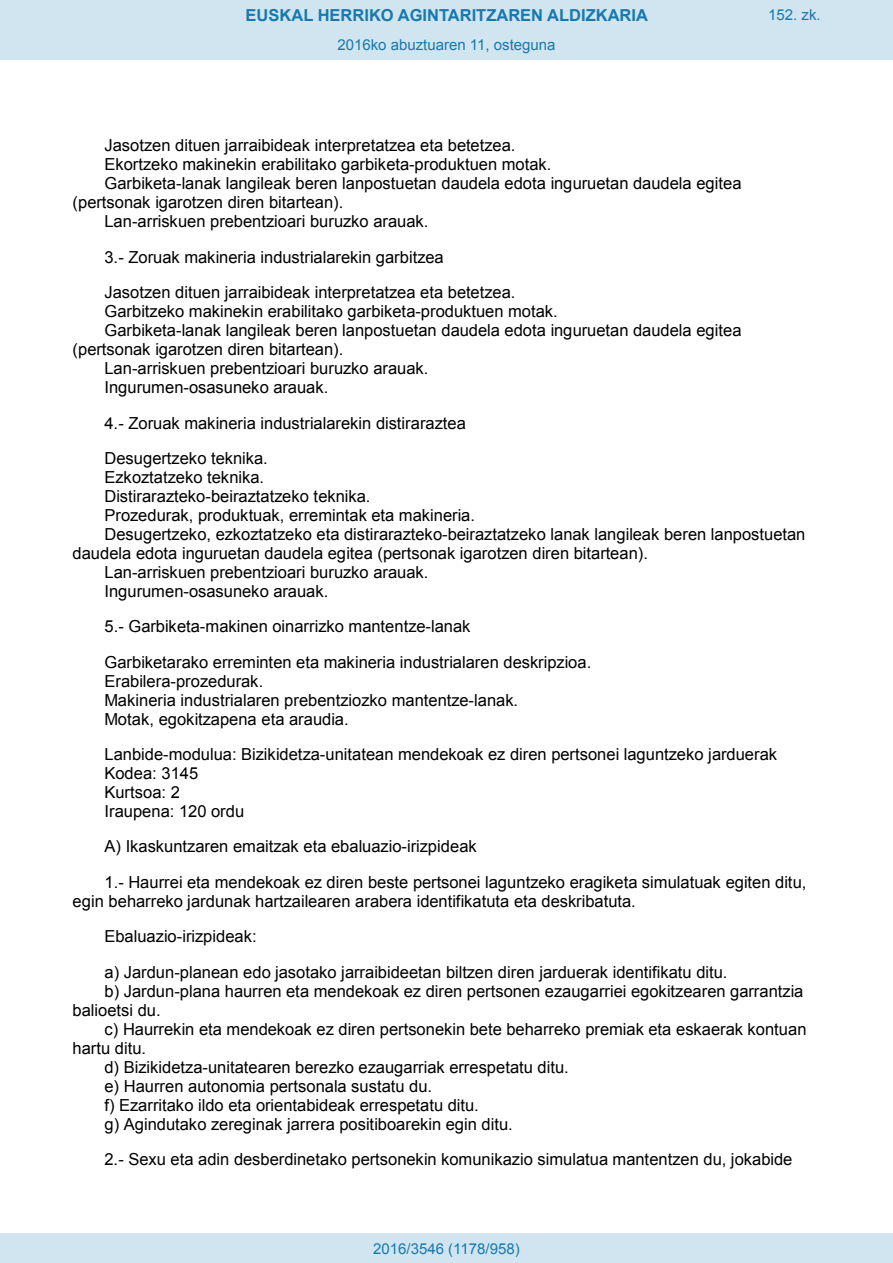
<style>
.page{position:relative;width:893px;height:1263px;background:#fff}
.page>*{position:absolute;margin:0;border:0;box-sizing:border-box;transform-origin:0 0}
.t1{font:16.5px/35.4px "Arial";color:#000}
.t2{font:700 16.5px "Arial";color:#1879ad}
.Paginacion_Centro{font:15px "Arial";color:#1879ad}
</style>
<div class="page">
<div style="left:0;top:0;width:893px;height:60px;background:#d0e5f0"></div>
<div style="left:0;top:1233px;width:893px;height:30px;background:#d0e5f0"></div>
<p class="t2" style="left:246px;top:4px;width:404px">EUSKAL HERRIKO AGINTARITZAREN ALDIZKARIA</p>
<p class="Paginacion_Centro" style="left:768px;top:5px;width:54px">152. zk.</p>
<p class="Paginacion_Centro" style="left:337px;top:35px;width:220px">2016ko abuztuaren 11, osteguna</p>
<p class="t1" style="left:104px;top:128px;width:413px">Jasotzen dituen jarraibideak interpretatzea eta betetzea.</p>
<p class="t1" style="left:104px;top:147px;width:448px">Ekortzeko makinekin erabilitako garbiketa-produktuen motak.</p>
<p class="t1" style="left:104px;top:166px;width:639px">Garbiketa-lanak langileak beren lanpostuetan daudela edota inguruetan daudela egitea</p>
<p class="t1" style="left:73px;top:185px;width:272px">(pertsonak igarotzen diren bitartean).</p>
<p class="t1" style="left:104px;top:204px;width:325px">Lan-arriskuen prebentzioari buruzko arauak.</p>
<p class="t1" style="left:104px;top:239px;width:413px">3.- Zoruak makineria industrialarekin garbitzea<br>Jasotzen dituen jarraibideak interpretatzea eta betetzea.</p>
<p class="t1" style="left:104px;top:294px;width:455px">Garbitzeko makinekin erabilitako garbiketa-produktuen motak.</p>
<p class="t1" style="left:104px;top:313px;width:639px">Garbiketa-lanak langileak beren lanpostuetan daudela edota inguruetan daudela egitea</p>
<p class="t1" style="left:73px;top:332px;width:272px">(pertsonak igarotzen diren bitartean).</p>
<p class="t1" style="left:104px;top:351px;width:325px">Lan-arriskuen prebentzioari buruzko arauak.</p>
<p class="t1" style="left:104px;top:370px;width:225px">Ingurumen-osasuneko arauak.</p>
<p class="t1" style="left:104px;top:405px;width:363px">4.- Zoruak makineria industrialarekin distiraraztea<br>Desugertzeko teknika.</p>
<p class="t1" style="left:104px;top:459px;width:161px">Ezkoztatzeko teknika.</p>
<p class="t1" style="left:104px;top:479px;width:267px">Distirarazteko-beiraztatzeko teknika.</p>
<p class="t1" style="left:104px;top:497px;width:372px">Prozedurak, produktuak, erremintak eta makineria.</p>
<p class="t1" style="left:104px;top:516px;width:702px">Desugertzeko, ezkoztatzeko eta distirarazteko-beiraztatzeko lanak langileak beren lanpostuetan</p>
<p class="t1" style="left:73px;top:535px;width:577px">daudela edota inguruetan daudela egitea (pertsonak igarotzen diren bitartean).</p>
<p class="t1" style="left:104px;top:554px;width:325px">Lan-arriskuen prebentzioari buruzko arauak.</p>
<p class="t1" style="left:104px;top:573px;width:225px">Ingurumen-osasuneko arauak.</p>
<p class="t1" style="left:104px;top:609px;width:488px">5.- Garbiketa-makinen oinarrizko mantentze-lanak<br>Garbiketarako erreminten eta makineria industrialaren deskripzioa.</p>
<p class="t1" style="left:104px;top:671px;width:415px;line-height:19px">Erabilera-prozedurak.<br>Makineria industrialaren prebentziozko mantentze-lanak.<br>Motak, egokitzapena eta araudia.</p>
<p class="t1" style="left:104px;top:745px;width:674px;line-height:18.9px">Lanbide-modulua: Bizikidetza-unitatean mendekoak ez diren pertsonei laguntzeko jarduerak Kodea: 3145<br>Kurtsoa: 2<br>Iraupena: 120 ordu</p>
<p class="t1" style="left:104px;top:829px;width:703px">A) Ikaskuntzaren emaitzak eta ebaluazio-irizpideak<br>1.- Haurrei eta mendekoak ez diren beste pertsonei laguntzeko eragiketa simulatuak egiten ditu,</p>
<p class="t1" style="left:104px;top:883px;width:624px;text-indent:-32px">egin beharreko jardunak hartzailearen arabera identifikatuta eta deskribatuta.<br>Ebaluazio-irizpideak:<br>a) Jardun-planean edo jasotako jarraibideetan biltzen diren jarduerak identifikatu ditu.</p>
<p class="t1" style="left:104px;top:973px;width:700px">b) Jardun-plana haurren eta mendekoak ez diren pertsonen ezaugarriei egokitzearen garrantzia</p>
<p class="t1" style="left:73px;top:992px;width:90px">balioetsi du.</p>
<p class="t1" style="left:104px;top:1011px;width:703px">c) Haurrekin eta mendekoak ez diren pertsonekin bete beharreko premiak eta eskaerak kontuan</p>
<p class="t1" style="left:73px;top:1030px;width:75px">hartu ditu.</p>
<p class="t1" style="left:104px;top:1049px;width:466px">d) Bizikidetza-unitatearen berezko ezaugarriak errespetatu ditu.</p>
<p class="t1" style="left:104px;top:1068px;width:329px">e) Haurren autonomia pertsonala sustatu du.</p>
<p class="t1" style="left:104px;top:1087px;width:376px">f) Ezarritako ildo eta orientabideak errespetatu ditu.</p>
<p class="t1" style="left:104px;top:1106px;width:410px">g) Agindutako zereginak jarrera positiboarekin egin ditu.</p>
<p class="t1" style="left:104px;top:1141px;width:689px">2.- Sexu eta adin desberdinetako pertsonekin komunikazio simulatua mantentzen du, jokabide</p>
<p class="Paginacion_Centro" style="left:373px;top:1238px;width:148px">2016/3546 (1178/958)</p>
</div>
